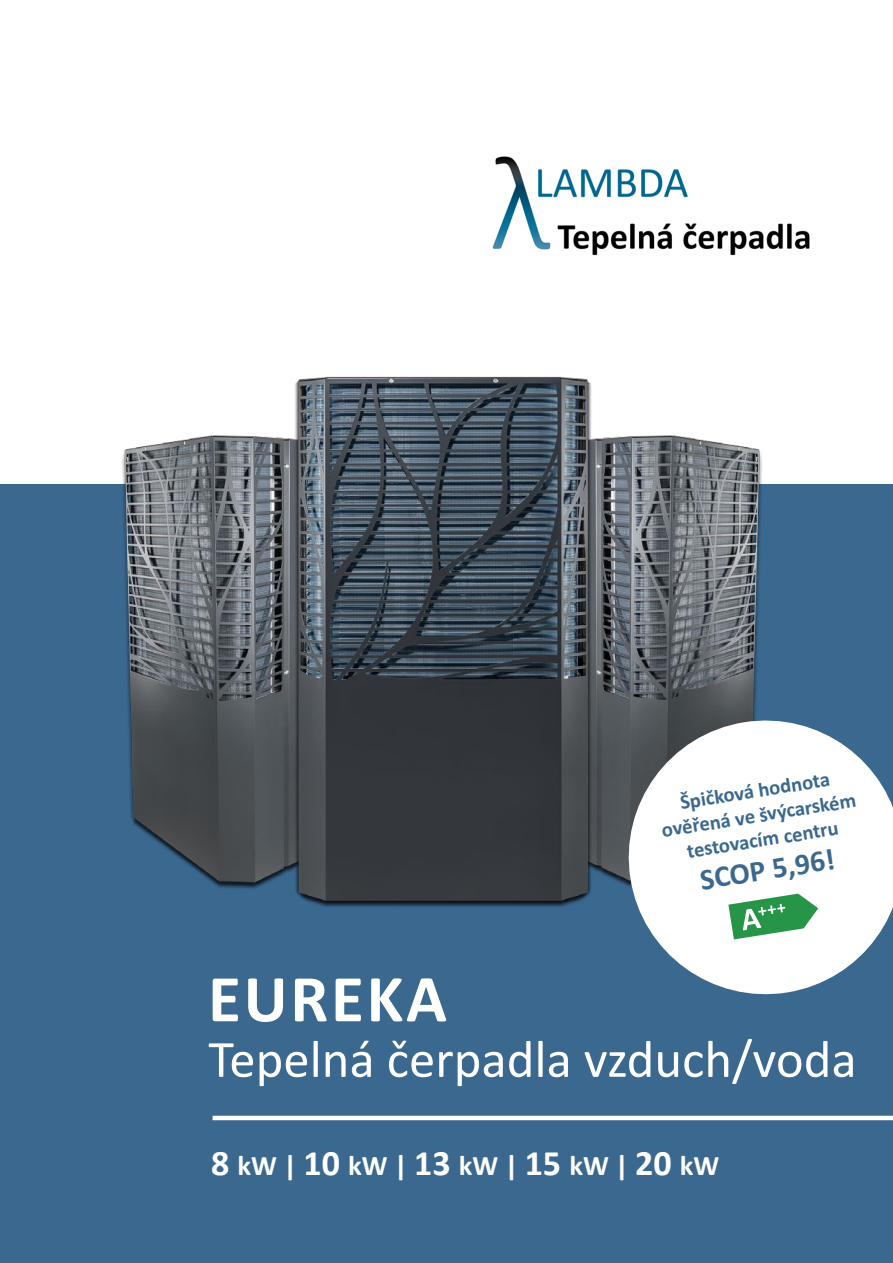
<style>
.page{position:relative;width:893px;height:1263px;background:#fff}
.page>*{position:absolute;margin:0;border:0;box-sizing:border-box;transform-origin:0 0}
.t1{font:700 67.5px "Calibri";letter-spacing:.04em;color:#fff}
.t2{font:52.8px "Calibri";color:#fff}
.t3{font:700 30px "Calibri";color:#3a688f}
.t4{font:700 28.5px "Calibri";color:#fff}
.t5{font:700 20.55px "Calibri";color:#3a688f}
.s1{font-size:36px}
</style>
<div class="page">
<div style="left:0;top:485px;width:893px;height:778px;background:#3a688f"></div>
<img style="left:0;top:376px;width:893px;height:745px">
<hr style="left:213px;top:1116px;width:680px;height:4px;background:#fff">
<svg style="left:619px;top:710px;width:274px;height:294px;fill:#fff"></svg>
<svg style="left:728px;top:894px;width:90px;height:45px;background:#77bc8c"></svg>
<img style="left:492px;top:156px;width:318px;height:100px">
<p class="t5" style="left:678px;top:788px;width:153px;rotate:-9deg">Špičková hodnota</p>
<p class="t5" style="left:660px;top:816px;width:198px;rotate:-9deg">ověřená ve švýcarském</p>
<p class="t5" style="left:685px;top:837px;width:155px;rotate:-9deg">testovacím centru</p>
<p class="t3" style="left:697px;top:859px;width:138px;rotate:-9deg">SCOP 5,96!</p>
<p class="t1" style="left:208px;top:951px;width:240px">EUREKA</p>
<p class="t2" style="left:208px;top:1022px;width:650px">Tepelná čerpadla vzduch/voda</p>
<p class="t4" style="left:211px;top:1146px;width:510px"><span class="s1">8</span> kW | <span class="s1">10</span> kW | <span class="s1">13</span> kW | <span class="s1">15</span> kW | <span class="s1">20</span> kW</p>
</div>
